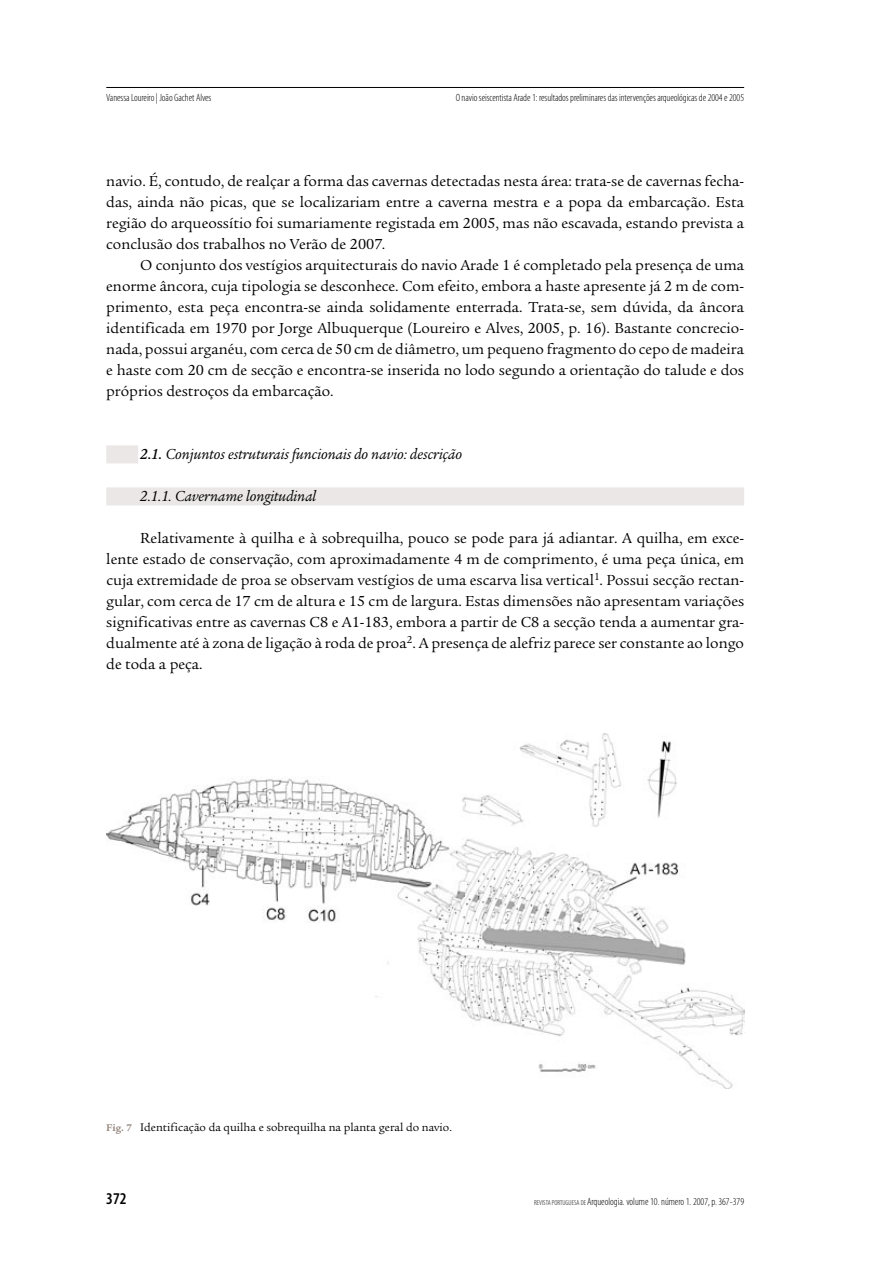
<style>
.page{position:relative;width:893px;height:1263px;background:#fff}
.page>*{position:absolute;margin:0;border:0;box-sizing:border-box;transform-origin:0 0}
.t1{font:600 condensed 16.5px "Myriad Pro";color:#000}
.t2{font:15.75px/21px "Legacy Serif";color:#000;text-align:justify}
.t3{font:italic 15.75px "Legacy Serif";letter-spacing:-.005em;color:#000}
.t4{font:12px "Legacy Serif";color:#000}
.t5{font:300 condensed 10.5px "Myriad Pro";letter-spacing:-.005em;color:#000}
.s1{font-weight:500}
.s2{font-weight:700;font-size:10.5px;color:#978981}
.s3{font-size:7.2px}
</style>
<div class="page">
<hr style="left:106px;top:87px;width:638px;height:1px;background:#000">
<div style="left:106px;top:445px;width:32px;height:18px;background:#eae7e6"></div>
<div style="left:106px;top:487px;width:638px;height:18px;background:#eae7e6"></div>
<img style="left:106px;top:733px;width:638px;height:355px">
<p class="t5" style="left:106px;top:92px;width:107px">Vanessa Loureiro | João Gachet Alves</p>
<p class="t5" style="left:456px;top:92px;width:290px">O navio seiscentista Arade 1: resultados preliminares das intervenções arqueológicas de 2004 e 2005</p>
<p class="t2" style="left:106px;top:171px;width:639px">navio. É, contudo, de realçar a forma das cavernas detectadas nesta área: trata-se de cavernas fecha&shy;das, ainda não picas, que se localizariam entre a caverna mestra e a popa da embarcação. Esta região do arqueossítio foi sumariamente registada em 2005, mas não escavada, estando prevista a conclusão dos trabalhos no Verão de 2007.</p>
<p class="t2" style="left:106px;top:255px;width:639px;text-indent:34px">O conjunto dos vestígios arquitecturais do navio Arade 1 é completado pela presença de uma enorme âncora, cuja tipologia se desconhece. Com efeito, embora a haste apresente já 2 m de com&shy;primento, esta peça encontra-se ainda solidamente enterrada. Trata-se, sem dúvida, da âncora identificada em 1970 por Jorge Albuquerque (Loureiro e Alves, 2005, p. 16). Bastante concrecio&shy;nada, possui arganéu, com cerca de 50 cm de diâmetro, um pequeno fragmento do cepo de madeira e haste com 20 cm de secção e encontra-se inserida no lodo segundo a orientação do talude e dos próprios destroços da embarcação.</p>
<p class="t3" style="left:140px;top:445px;width:323px"><span class="s1">2.1.</span> Conjuntos estruturais funcionais do navio: descrição</p>
<p class="t3" style="left:140px;top:487px;width:178px">2.1.1. Cavername longitudinal</p>
<p class="t2" style="left:106px;top:528px;width:639px;text-indent:34px">Relativamente à quilha e à sobrequilha, pouco se pode para já adiantar. A quilha, em exce&shy;lente estado de conservação, com aproximadamente 4 m de comprimento, é uma peça única, em cuja extremidade de proa se observam vestígios de uma escarva lisa vertical<sup>1</sup>. Possui secção rectan&shy;gular, com cerca de 17 cm de altura e 15 cm de largura. Estas dimensões não apresentam variações significativas entre as cavernas C8 e A1-183, embora a partir de C8 a secção tenda a aumentar gra&shy;dualmente até à zona de ligação à roda de proa<sup>2</sup>. A presença de alefriz parece ser constante ao longo de toda a peça.</p>
<p class="t4" style="left:106px;top:1120px;width:347px"><span class="s2">Fig. 7</span> Identificação da quilha e sobrequilha na planta geral do navio.</p>
<p class="t1" style="left:106px;top:1188px;width:22px">372</p>
<p class="t5" style="left:534px;top:1195px;width:212px"><span class="s3">REVISTA PORTUGUESA DE</span> Arqueologia. volume 10. número 1. 2007, p. 367-379</p>
</div>
